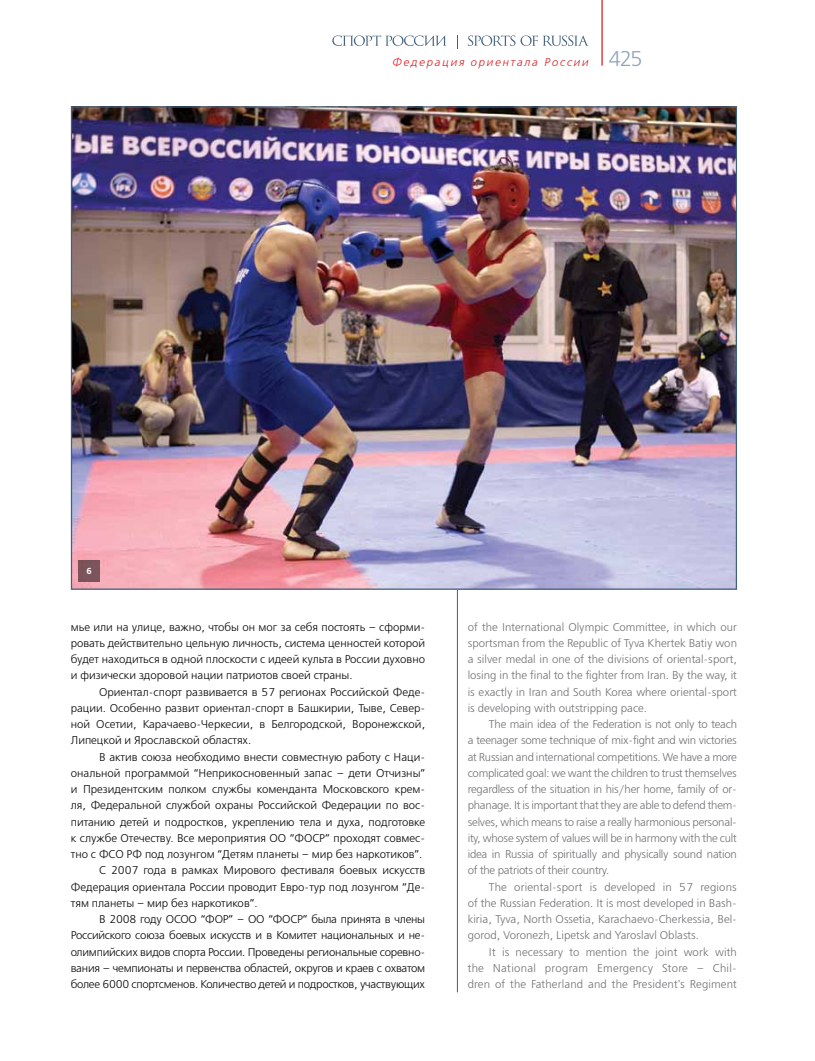
<style>
.page{position:relative;width:815px;height:1061px;background:#fff}
.page>*{position:absolute;margin:0;border:0;box-sizing:border-box;transform-origin:0 0}
.t1{font:11.25px/16.2px "Free Set Light C";color:#000;text-align:justify}
.t2{font:11.25px/16.2px "Free Set Light C";letter-spacing:-.015em;color:#6d6e71;text-align:justify}
.t3{font:italic 300 11.25px "Free Set";letter-spacing:.15em;color:#d71920}
.t4{font:600 8.75px "Free Set";color:#fff}
.s1{font-family:"Free Set Light C";font-weight:400;font-style:normal;font-size:21.25px;color:#90a2b8}
</style>
<div class="page">
<hr style="left:457px;top:106px;width:1px;height:886px;background:#42617e">
<hr style="left:601px;top:0;width:2px;height:66px;background:#d71920">
<img style="left:73px;top:108px;width:662px;height:480px">
<div style="left:79px;top:560px;width:21px;height:21px;background:#7c545b"></div>
<svg style="left:332px;top:35px;width:114px;height:11px"></svg>
<svg style="left:457px;top:35px;width:1px;height:14px"></svg>
<svg style="left:468px;top:36px;width:47px;height:10px"></svg>
<svg style="left:521px;top:36px;width:68px;height:10px"></svg>
<p class="t4" style="left:87px;top:566px;width:7px">6</p>
<p class="t3" style="left:392px;top:55px;width:253px">Федерация ориентала России <span class="s1">425</span></p>
<p class="t1" style="left:71px;top:619px;width:356px">мье или на улице, важно, чтобы он мог за себя постоять – сформи&shy;ровать действительно цельную личность, система ценностей которой будет находиться в одной плоскости с идеей культа в России духовно и физически здоровой нации патриотов своей страны.</p>
<p class="t1" style="left:71px;top:684px;width:356px;text-indent:28px">Ориентал-спорт развивается в 57 регионах Российской Феде&shy;рации. Особенно развит ориентал-спорт в Башкирии, Тыве, Север&shy;ной Осетии, Карачаево-Черкесии, в Белгородской, Воронежской, Липецкой и Я рославской областях.</p>
<p class="t1" style="left:99px;top:749px;width:327px">В актив союза необходимо внести совместную работу с Н аци-</p>
<p class="t1" style="left:71px;top:765px;width:356px">ональной программой “Неприкосновенный запас – дети Отчизны”</p>
<p class="t1" style="left:71px;top:781px;width:356px">и П резидентским полком службы коменданта М осковского крем-</p>
<p class="t1" style="left:71px;top:798px;width:356px">ля, Федеральной службой охраны Российской Федерации по вос-</p>
<p class="t1" style="left:71px;top:814px;width:356px">питанию детей и подростков, укреплению тела и духа, подготовке</p>
<p class="t1" style="left:71px;top:830px;width:356px">к службе Отечеству. Все мероприятия ОО “ФОС Р” проходят совмес-</p>
<p class="t1" style="left:71px;top:846px;width:353px">тно с ФСО РФ под лозунгом “Детям планеты – мир без наркотиков”.</p>
<p class="t1" style="left:99px;top:863px;width:327px">С 2007 года в рамках М ирового фестиваля боевых искусств</p>
<p class="t1" style="left:71px;top:879px;width:356px">Федерация ориентала России проводит Евро-тур под лозунгом “Де-</p>
<p class="t1" style="left:71px;top:895px;width:188px">тям планеты – мир без наркотиков”.</p>
<p class="t1" style="left:99px;top:911px;width:76px">В 2008 году ОСОО</p>
<p class="t1" style="left:71px;top:911px;width:356px;text-indent:130px">“ФОР” – ОО “ФОСР” была принята в члены Российского союза боевых искусств и в Комитет национальных и не&shy;олимпийских видов спорта России. П роведены региональные соревно&shy;вания – чемпионаты и первенства областей, округов и краев с охватом более 6000 спортсменов. Количество детей и подростков, участвующих</p>
<p class="t2" style="left:468px;top:619px;width:271px">of the I nternational Olympic Committee, in which our sportsman from the Republic of Tyva Khertek Batiy won a silver medal in one of the divisions of oriental-sport, losing in the final to the fighter from I ran. By the way, it is exactly in I ran and South Korea where oriental-sport is developing with outstripping pace.</p>
<p class="t2" style="left:468px;top:716px;width:271px;text-indent:21px">The main idea of the Federation is not only to teach a teenager some technique of mix-fight and win victories at Russian and international competitions. We have a more complicated goal: we want the children to trust themselves regardless of the situation in his/her home, family of or&shy;phanage. It is important that they are able to defend them&shy;selves, which means to raise a really harmonious personal&shy;ity, whose system of values will be in harmony with the cult idea in Russia of spiritually and physically sound nation of the patriots of their country.</p>
<p class="t2" style="left:468px;top:879px;width:271px;text-indent:21px">The oriental-sport is developed in 57 regions of the Russian Federation. It is most developed in Bash&shy;kiria, Tyva, N orth Ossetia, Karachaevo-Cherkessia, Bel&shy;gorod, Voronezh, Lipetsk and Yaroslavl Oblasts.</p>
<p class="t2" style="left:468px;top:944px;width:271px;text-indent:21px">It is necessary to mention the joint work with the National program Emergency Store – Chil&shy;dren of the Fatherland and the President's Regiment</p>
</div>
